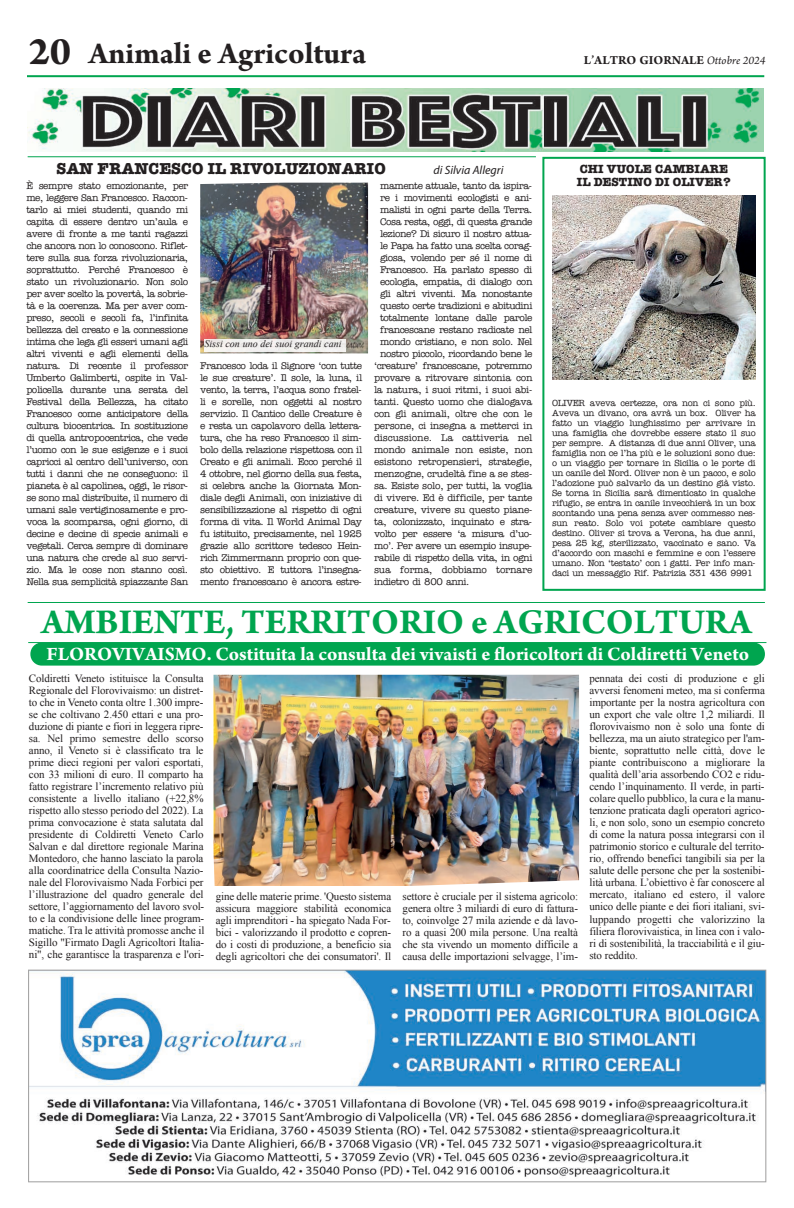
<style>
.page{position:relative;width:794px;height:1208px;background:#fff}
.page>*{position:absolute;margin:0;border:0;box-sizing:border-box;transform-origin:0 0}
.t1{font:700 37px "Arno Pro";color:#00a54f}
.t2{font:700 32px "Arno Pro";color:#231f20}
.t3{font:700 20px "Arno Pro";color:#fff}
.t4{font:700 16px "American Typewriter Std";color:#231f20}
.t5{font:700 13px "Arno Pro";color:#231f20}
.t6{font:700 12px/13px "American Typewriter Std";color:#231f20}
.t7{font:italic 12px "Myriad Pro";color:#231f20}
.t8{font:11px/12px "Times New Roman";letter-spacing:-.01em;color:#231f20;text-align:justify}
.t9{font:italic 10px "Times New Roman";color:#231f20}
.t10{font:500 9.8px/12px "American Typewriter Std";letter-spacing:-.045em;color:#231f20;text-align:justify}
.t11{font:500 9.8px "American Typewriter Std";letter-spacing:-.025em;color:#231f20}
.t12{font:500 9.8px "American Typewriter Std";letter-spacing:-.01em;color:#231f20}
.t13{font:500 9.8px "American Typewriter Std";letter-spacing:-.02em;color:#231f20}
.t14{font:500 9px/10px "American Typewriter Std";letter-spacing:-.035em;color:#231f20;text-align:justify}
.s1{font-size:42px}
.s2{font-weight:400;font-style:italic;font-size:12px}
</style>
<div class="page">
<hr style="left:27px;top:75px;width:737px;height:2px;background:#00a54f">
<img style="left:27px;top:89px;width:736px;height:63px">
<hr style="left:28px;top:156px;width:508px;height:1px;background:#00a54f">
<svg style="left:28px;top:969px;width:738px;height:213px"></svg>
<hr style="left:28px;top:642px;width:738px;height:1px;background:#00a54f">
<div style="left:30px;top:642px;width:735px;height:23px;background:#00a54f;border-radius:11px"></div>
<hr style="left:28px;top:602px;width:737px;height:1px;background:#00a54f">
<img style="left:200px;top:183px;width:168px;height:170px">
<img style="left:213px;top:675px;width:366px;height:211px">
<img style="left:204px;top:340px;width:142px;height:11px">
<div style="left:542px;top:157px;width:223px;height:434px;border:2px solid #00a54f"></div>
<img style="left:552px;top:195px;width:204px;height:185px">
<h2 class="t2" style="left:28px;top:42px;width:339px"><span class="s1">20</span> Animali e Agricoltura</h2>
<h3 class="t5" style="left:584px;top:55px;width:183px">L’ALTRO GIORNALE <span class="s2">Ottobre 2024</span></h3>
<h3 class="t4" style="left:57px;top:159px;width:331px">SAN FRANCESCO IL RIVOLUZIONARIO</h3>
<p class="t7" style="left:433px;top:165px;width:72px">di Silvia Allegri</p>
<p class="t10" style="left:26px;top:181px;width:163px">È sempre stato emozionante, per me, leggere San Francesco. Raccon&shy;tarlo ai miei studenti, quando mi capita di essere dentro un’aula e avere di fronte a me tanti ragazzi che ancora non lo conoscono. Riflet&shy;tere sulla sua forza rivoluzionaria, soprattutto. Perché Francesco è stato un rivoluzionario. Non solo per aver scelto la povertà, la sobrie&shy;tà e la coerenza. Ma per aver com&shy;preso, secoli e secoli fa, l’infinita bellezza del creato e la connessione intima che lega gli esseri umani agli altri viventi e agli elementi della natura. Di recente il professor Umberto Galimberti, ospite in Val&shy;policella durante una serata del Festival della Bellezza, ha citato Francesco come anticipatore della cultura biocentrica. In sostituzione di quella antropocentrica, che vede l’uomo con le sue esigenze e i suoi capricci al centro dell’universo, con tutti i danni che ne conseguono: il pianeta è al capolinea, oggi, le risor&shy;se sono mal distribuite, il numero di umani sale vertiginosamente e pro&shy;voca la scomparsa, ogni giorno, di decine e decine di specie animali e vegetali. Cerca sempre di dominare una natura che crede al suo servi&shy;zio. Ma le cose non stanno così.<br>Nella sua semplicità spiazzante San</p>
<p class="t9" style="left:204px;top:336px;width:139px">Sissi con uno dei suoi grandi cani</p>
<p class="t10" style="left:200px;top:360px;width:163px">Francesco loda il Signore ‘con tutte le sue creature’. Il sole, la luna, il vento, la terra, l’acqua sono fratel&shy;li e sorelle, non oggetti al nostro servizio. Il Cantico delle Creature è e resta un capolavoro della lettera&shy;tura, che ha reso Francesco il sim&shy;bolo della relazione rispettosa con il Creato e gli animali. Ecco perché il 4 ottobre, nel giorno della sua festa, si celebra anche la Giornata Mon&shy;diale degli Animali, con iniziative di sensibilizzazione al rispetto di ogni forma di vita. Il World Animal Day fu istituito, precisamente, nel 1925 grazie allo scrittore tedesco Hein&shy;rich Zimmermann proprio con que&shy;sto obiettivo. E tuttora l’insegna&shy;mento francescano è ancora estre-</p>
<p class="t10" style="left:380px;top:181px;width:153px">mamente attuale, tanto da ispira-</p>
<p class="t10" style="left:380px;top:193px;width:153px">re i movimenti ecologisti e ani-</p>
<p class="t10" style="left:380px;top:205px;width:154px">malisti in ogni parte della Terra.</p>
<p class="t10" style="left:380px;top:217px;width:154px">Cosa resta, oggi, di questa grande</p>
<p class="t10" style="left:380px;top:229px;width:153px">lezione? Di sicuro il nostro attua-</p>
<p class="t10" style="left:380px;top:241px;width:153px">le Papa ha fatto una scelta corag-</p>
<p class="t10" style="left:380px;top:253px;width:154px">giosa, volendo per sé il nome di</p>
<p class="t10" style="left:380px;top:265px;width:154px">Francesco. Ha parlato spesso di</p>
<p class="t10" style="left:380px;top:277px;width:154px">ecologia, empatia, di dialogo con</p>
<p class="t10" style="left:380px;top:289px;width:154px">gli altri viventi. Ma nonostante</p>
<p class="t10" style="left:380px;top:301px;width:154px">questo certe tradizioni e abitudini</p>
<p class="t10" style="left:380px;top:313px;width:154px">totalmente lontane dalle parole</p>
<p class="t10" style="left:380px;top:325px;width:154px">francescane restano radicate nel</p>
<p class="t10" style="left:380px;top:337px;width:154px">mondo cristiano, e non solo. Nel</p>
<p class="t10" style="left:380px;top:349px;width:154px">nostro piccolo, ricordando bene le</p>
<p class="t10" style="left:374px;top:361px;width:160px">‘creature’ francescane, potremmo</p>
<p class="t11" style="left:374px;top:374px;width:160px">provare a ritrovare sintonia con</p>
<p class="t11" style="left:374px;top:386px;width:160px">la natura, i suoi ritmi, i suoi abi-</p>
<p class="t11" style="left:374px;top:398px;width:160px">tanti. Questo uomo che dialogava</p>
<p class="t11" style="left:374px;top:410px;width:160px">con gli animali, oltre che con le</p>
<p class="t11" style="left:374px;top:422px;width:160px">persone, ci insegna a metterci in</p>
<p class="t12" style="left:374px;top:434px;width:160px">discussione. La cattiveria nel</p>
<p class="t11" style="left:374px;top:446px;width:160px">mondo animale non esiste, non</p>
<p class="t11" style="left:374px;top:458px;width:160px">esistono retropensieri, strategie,</p>
<p class="t11" style="left:374px;top:470px;width:160px">menzogne, crudeltà fine a se stes-</p>
<p class="t11" style="left:374px;top:482px;width:160px">sa. Esiste solo, per tutti, la voglia</p>
<p class="t11" style="left:374px;top:494px;width:160px">di vivere. Ed è difficile, per tante</p>
<p class="t11" style="left:374px;top:506px;width:160px">creature, vivere su questo piane-</p>
<p class="t10" style="left:374px;top:517px;width:159px">ta, colonizzato, inquinato e stra-</p>
<p class="t10" style="left:374px;top:529px;width:159px">volto per essere ‘a misura d’uo-</p>
<p class="t10" style="left:374px;top:541px;width:159px">mo’. Per avere un esempio insupe-</p>
<p class="t10" style="left:374px;top:553px;width:160px">rabile di rispetto della vita, in ogni</p>
<p class="t13" style="left:374px;top:566px;width:160px">sua forma, dobbiamo tornare</p>
<p class="t10" style="left:374px;top:577px;width:97px">indietro di 800 anni.</p>
<p class="t6" style="left:577px;top:162px;width:155px">CHI VUOLE CAMBIARE<br>IL DESTINO DI OLIVER?</p>
<p class="t14" style="left:552px;top:399px;width:205px">OLIVER aveva certezze, ora non ci sono più.<br>Aveva un divano, ora avrà un box. Oliver ha fatto un viaggio lunghissimo per arrivare in una famiglia che dovrebbe essere stato il suo per sempre. A distanza di due anni Oliver, una famiglia non ce l’ha più e le soluzioni sono due: o un viaggio per tornare in Sicilia o le porte di un canile del Nord. Oliver non è un pacco, e solo l’adozione può salvarlo da un destino già visto.<br>Se torna in Sicilia sarà dimenticato in qualche rifugio, se entra in canile invecchierà in un box scontando una pena senza aver commesso nes&shy;sun reato. Solo voi potete cambiare questo destino. Oliver si trova a Verona, ha due anni, pesa 25 kg, sterilizzato, vaccinato e sano. Va d’accordo con maschi e femmine e con l’essere umano. Non ‘testato’ con i gatti. Per info man&shy;daci un messaggio Rif. Patrizia 331 436 9991</p>
<h1 class="t1" style="left:41px;top:608px;width:712px">AMBIENTE, TERRITORIO e AGRICOLTURA</h1>
<h3 class="t3" style="left:47px;top:646px;width:704px">FLOROVIVAISMO. Costituita la consulta dei vivaisti e floricoltori di Coldiretti Veneto</h3>
<p class="t8" style="left:29px;top:672px;width:177px">Coldiretti Veneto istituisce la Consulta Regionale del Florovivaismo: un distret&shy;to che in Veneto conta oltre 1.300 impre&shy;se che coltivano 2.450 ettari e una pro&shy;duzione di piante e fiori in leggera ripre&shy;sa. Nel primo semestre dello scorso anno, il Veneto si è classificato tra le prime dieci regioni per valori esportati, con 33 milioni di euro. Il comparto ha fatto registrare l’incremento relativo più consistente a livello italiano (+22,8% rispetto allo stesso periodo del 2022). La prima convocazione è stata salutata dal presidente di Coldiretti Veneto Carlo Salvan e dal direttore regionale Marina Montedoro, che hanno lasciato la parola alla coordinatrice della Consulta Nazio&shy;nale del Florovivaismo Nada Forbici per l’illustrazione del quadro generale del settore, l’aggiornamento del lavoro svol&shy;to e la condivisione delle linee program&shy;matiche. Tra le attività promosse anche il Sigillo "Firmato Dagli Agricoltori Italia&shy;ni", che garantisce la trasparenza e l'ori-</p>
<p class="t8" style="left:216px;top:889px;width:177px">gine delle materie prime. 'Questo sistema assicura maggiore stabilità economica agli imprenditori - ha spiegato Nada For&shy;bici - valorizzando il prodotto e copren&shy;do i costi di produzione, a beneficio sia degli agricoltori che dei consumatori'. Il</p>
<p class="t8" style="left:402px;top:889px;width:177px">settore è cruciale per il sistema agricolo: genera oltre 3 miliardi di euro di fattura&shy;to, coinvolge 27 mila aziende e dà lavo&shy;ro a quasi 200 mila persone. Una realtà che sta vivendo un momento difficile a causa delle importazioni selvagge, l’im-</p>
<p class="t8" style="left:589px;top:672px;width:177px">pennata dei costi di produzione e gli avversi fenomeni meteo, ma si conferma importante per la nostra agricoltura con un export che vale oltre 1,2 miliardi. Il florovivaismo non è solo una fonte di bellezza, ma un aiuto strategico per l'am&shy;biente, soprattutto nelle città, dove le piante contribuiscono a migliorare la qualità dell’aria assorbendo CO2 e ridu&shy;cendo l’inquinamento. Il verde, in parti&shy;colare quello pubblico, la cura e la manu&shy;tenzione praticata dagli operatori agrico&shy;li, e non solo, sono un esempio concreto di come la natura possa integrarsi con il patrimonio storico e culturale del territo&shy;rio, offrendo benefici tangibili sia per la salute delle persone che per la sostenibi&shy;lità urbana. L’obiettivo è far conoscere al mercato, italiano ed estero, il valore unico delle piante e dei fiori italiani, svi&shy;luppando progetti che valorizzino la filiera florovivaistica, in linea con i valo&shy;ri di sostenibilità, la tracciabilità e il giu&shy;sto reddito.</p>
</div>
